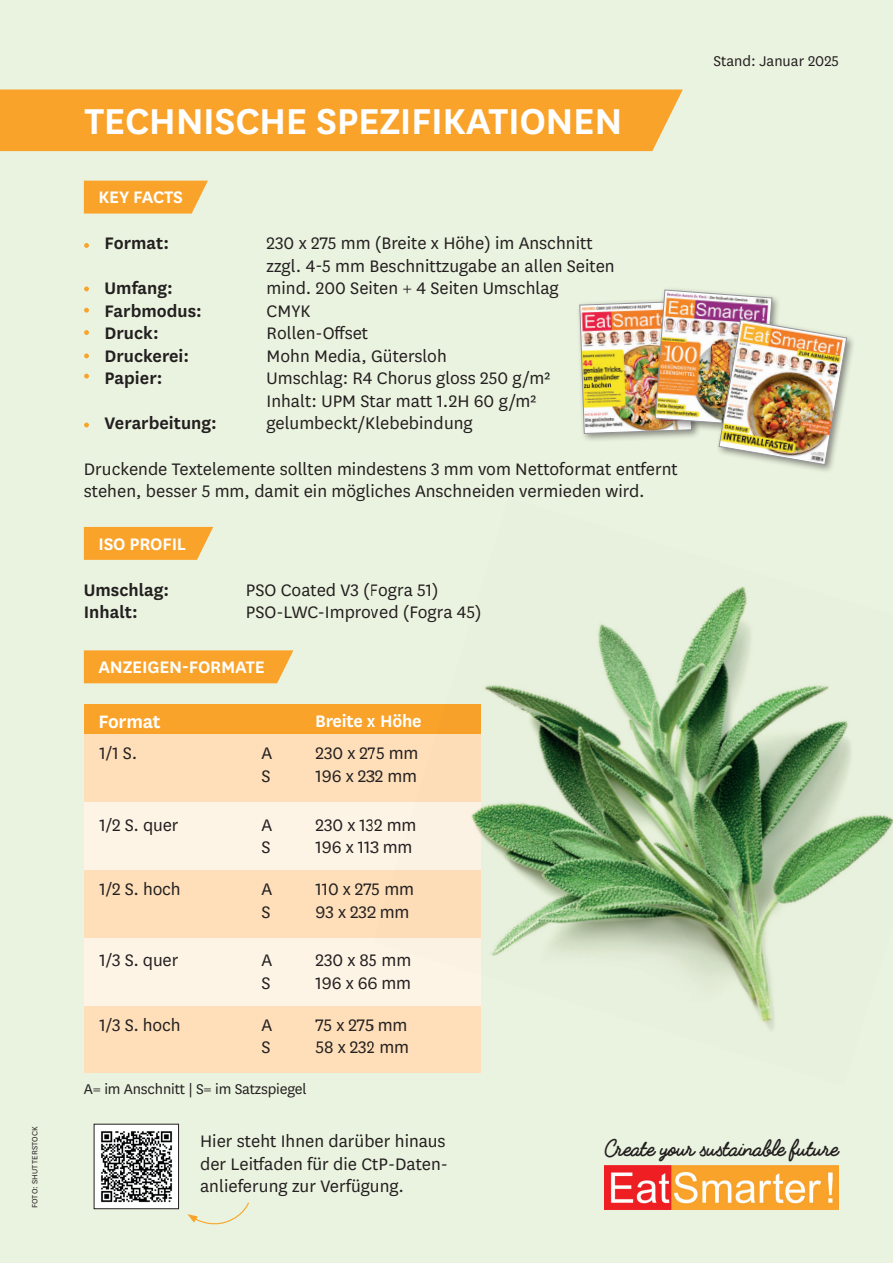
<style>
.page{position:relative;width:893px;height:1263px;background:#eaf3df}
.page>*{position:absolute;margin:0;border:0;box-sizing:border-box;transform-origin:0 0}
.t1{font:600 42px "National";letter-spacing:-.01em;color:#fff}
.t2{font:700 22.05px "Fabfelt Script";color:#231f20}
.t3{font:600 21px "National";letter-spacing:-.01em;color:#fff}
.t4{font:19.5px/22.5px "National";color:#231f20}
.t5{font:600 19.5px "National";color:#231f20}
.t6{font:600 19.5px "National";letter-spacing:-.01em;color:#fff}
.t7{font:16.5px "National";letter-spacing:-.01em;color:#231f20}
.t8{font:8.85px "National";letter-spacing:.02em;color:#231f20}
</style>
<div class="page">
<svg style="left:84px;top:243px;width:5px;height:5px"></svg>
<svg style="left:84px;top:286px;width:5px;height:5px"></svg>
<svg style="left:84px;top:308px;width:5px;height:5px"></svg>
<svg style="left:84px;top:330px;width:5px;height:5px"></svg>
<svg style="left:84px;top:353px;width:5px;height:5px"></svg>
<svg style="left:84px;top:374px;width:5px;height:5px"></svg>
<svg style="left:84px;top:423px;width:5px;height:4px"></svg>
<div style="left:716px;top:316px;width:140px;height:158px;background:#231f20;opacity:.5"></div>
<img style="left:579px;top:290px;width:268px;height:175px">
<div style="left:0;top:90px;width:683px;height:61px;background:#f9a32b"></div>
<div style="left:84px;top:704px;width:396px;height:30px;background:#f9a32b"></div>
<div style="left:84px;top:802px;width:396px;height:68px;background:#fef4e6"></div>
<div style="left:84px;top:734px;width:396px;height:68px;background:#fedfb9"></div>
<div style="left:84px;top:870px;width:396px;height:68px;background:#fedfb9"></div>
<div style="left:84px;top:1005px;width:396px;height:68px;background:#fedfb9"></div>
<div style="left:84px;top:938px;width:396px;height:67px;background:#fef4e6"></div>
<div style="left:84px;top:650px;width:209px;height:33px;background:#f9a32b"></div>
<svg style="left:84px;top:527px;width:129px;height:33px;background:#f8a836"></svg>
<svg style="left:84px;top:181px;width:124px;height:33px;background:#f7a939"></svg>
<div style="left:94px;top:1124px;width:85px;height:85px;background:#fff"></div>
<img style="left:101px;top:1131px;width:72px;height:72px">
<div style="left:94px;top:1124px;width:85px;height:85px;border:1px solid #231f20"></div>
<svg style="left:187px;top:1202px;width:62px;height:23px"></svg>
<img style="left:604px;top:1165px;width:235px;height:44px">
<img style="left:373px;top:586px;width:520px;height:487px">
<p class="t8" style="left:29px;top:1208px;width:84px;rotate:-90deg">FOTO: SHUTTERSTOCK</p>
<h1 class="t1" style="left:85px;top:92px;width:539px">TECHNISCHE SPEZIFIKATIONEN</h1>
<p class="t6" style="left:98px;top:184px;width:86px">KEY FACTS</p>
<p class="t5" style="left:105px;top:230px;width:66px">Format:</p>
<p class="t4" style="left:267px;top:231px;width:350px">230 x 275 mm (Breite x Höhe) im Anschnitt zzgl. 4-5 mm Beschnittzugabe an allen Seiten</p>
<p class="t5" style="left:105px;top:275px;width:70px">Umfang:</p>
<p class="t4" style="left:267px;top:276px;width:294px">mind. 200 Seiten + 4 Seiten Umschlag</p>
<p class="t5" style="left:105px;top:297px;width:99px">Farbmodus:</p>
<p class="t4" style="left:267px;top:299px;width:45px">CMYK</p>
<p class="t5" style="left:105px;top:320px;width:56px">Druck:</p>
<p class="t4" style="left:267px;top:321px;width:103px">Rollen-Offset</p>
<p class="t5" style="left:105px;top:342px;width:86px">Druckerei:</p>
<p class="t4" style="left:267px;top:344px;width:182px">Mohn Media, Gütersloh</p>
<p class="t5" style="left:105px;top:365px;width:59px">Papier:</p>
<p class="t4" style="left:267px;top:366px;width:285px">Umschlag: R4 Chorus gloss 250 g/m²<br>Inhalt: UPM Star matt 1.2H 60 g/m²</p>
<p class="t5" style="left:105px;top:410px;width:114px">Verarbeitung:</p>
<p class="t4" style="left:267px;top:411px;width:208px">gelumbeckt/Klebebindung</p>
<p class="t4" style="left:84px;top:457px;width:595px">Druckende Textelemente sollten mindestens 3 mm vom Nettoformat entfernt stehen, besser 5 mm, damit ein mögliches Anschneiden vermieden wird.</p>
<p class="t6" style="left:98px;top:530px;width:89px">ISO PROFIL</p>
<p class="t5" style="left:84px;top:576px;width:87px">Umschlag:</p>
<p class="t4" style="left:246px;top:578px;width:194px">PSO Coated V3 (Fogra 51)</p>
<p class="t5" style="left:84px;top:599px;width:56px">Inhalt:</p>
<p class="t4" style="left:246px;top:600px;width:237px">PSO-LWC-Improved (Fogra 45)</p>
<p class="t6" style="left:98px;top:654px;width:168px">ANZEIGEN-FORMATE</p>
<p class="t3" style="left:98px;top:707px;width:64px">Format</p>
<p class="t6" style="left:315px;top:707px;width:108px">Breite x Höhe</p>
<p class="t4" style="left:99px;top:741px;width:39px">1/1 S.</p>
<p class="t4" style="left:261px;top:741px;width:12px">A</p>
<p class="t4" style="left:315px;top:741px;width:105px">230 x 275 mm</p>
<p class="t4" style="left:261px;top:764px;width:11px">S</p>
<p class="t4" style="left:315px;top:764px;width:103px">196 x 232 mm</p>
<p class="t4" style="left:99px;top:813px;width:81px">1/2 S. quer</p>
<p class="t4" style="left:261px;top:813px;width:12px">A</p>
<p class="t4" style="left:315px;top:813px;width:102px">230 x 132 mm</p>
<p class="t4" style="left:261px;top:835px;width:11px">S</p>
<p class="t4" style="left:315px;top:835px;width:98px">196 x 113 mm</p>
<p class="t4" style="left:99px;top:877px;width:83px">1/2 S. hoch</p>
<p class="t4" style="left:261px;top:877px;width:12px">A</p>
<p class="t4" style="left:315px;top:877px;width:100px">110 x 275 mm</p>
<p class="t4" style="left:261px;top:899px;width:11px">S</p>
<p class="t4" style="left:315px;top:899px;width:95px">93 x 232 mm</p>
<p class="t4" style="left:99px;top:948px;width:80px">1/3 S. quer</p>
<p class="t4" style="left:261px;top:948px;width:12px">A</p>
<p class="t4" style="left:315px;top:948px;width:97px">230 x 85 mm</p>
<p class="t4" style="left:261px;top:971px;width:11px">S</p>
<p class="t4" style="left:315px;top:971px;width:97px">196 x 66 mm</p>
<p class="t4" style="left:99px;top:1012px;width:83px">1/3 S. hoch</p>
<p class="t4" style="left:261px;top:1012px;width:12px">A</p>
<p class="t4" style="left:315px;top:1012px;width:94px">75 x 275 mm</p>
<p class="t4" style="left:261px;top:1035px;width:11px">S</p>
<p class="t4" style="left:315px;top:1035px;width:95px">58 x 232 mm</p>
<p class="t7" style="left:84px;top:1078px;width:224px">A= im Anschnitt | S= im Satzspiegel</p>
<p class="t7" style="left:713px;top:51px;width:127px">Stand: Januar 2025</p>
<p class="t4" style="left:200px;top:1129px;width:249px">Hier steht Ihnen darüber hinaus der Leitfaden für die CtP-Daten&shy;anlieferung zur Verfügung.</p>
<p class="t2" style="left:604px;top:1133px;width:235px">Create your sustainable future</p>
</div>
